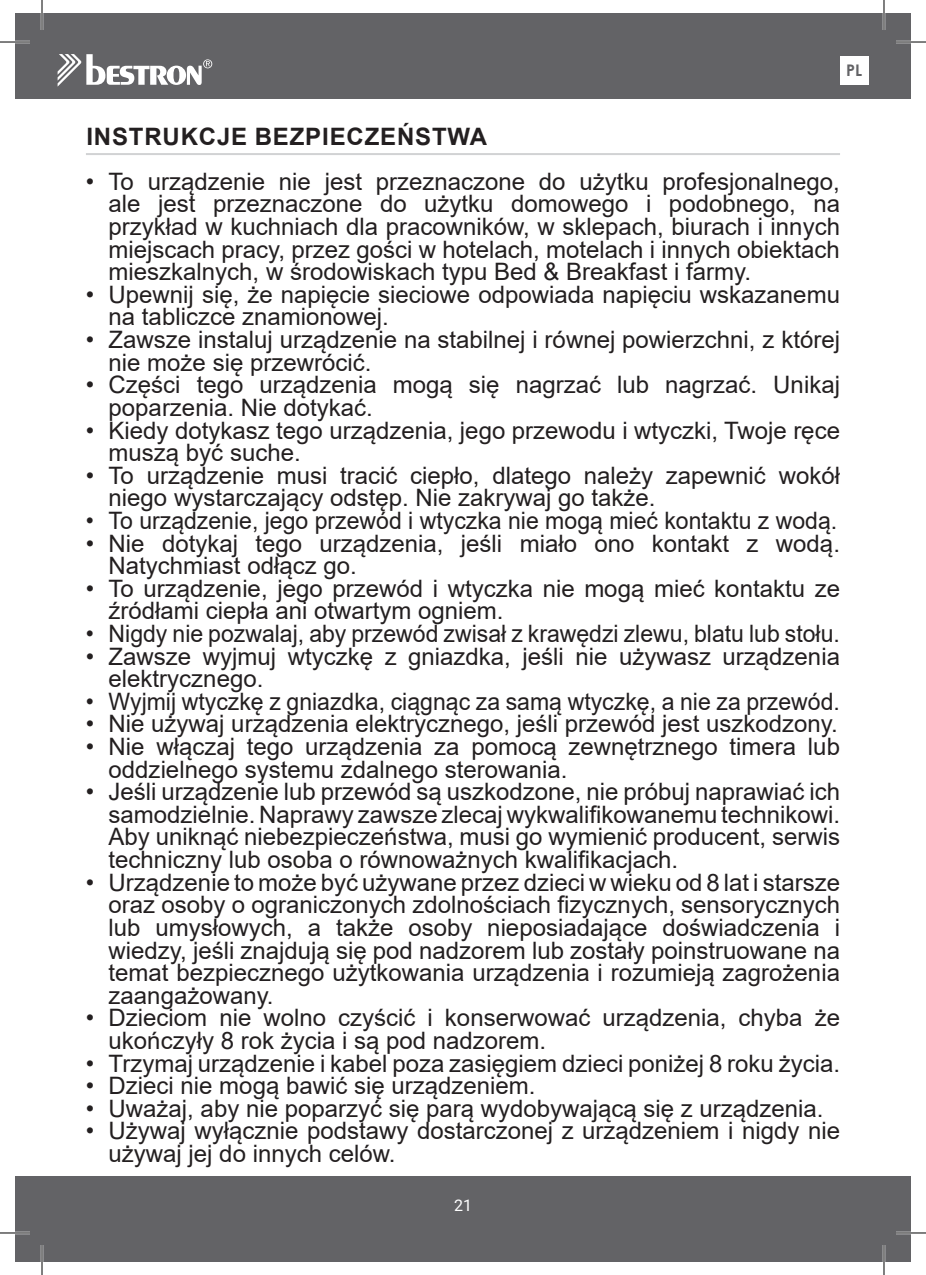
<style>
.page{position:relative;width:926px;height:1275px;background:#fff}
.page>*{position:absolute;margin:0;border:0;box-sizing:border-box;transform-origin:0 0}
.t1{font:24px/22.6px "Arial";color:#231f20}
.t2{font:24px "Arial";color:#231f20;scale:.96 1}
.t3{font:700 24px "Arial";letter-spacing:.035em;color:#231f20}
.t4{font:700 16px "Century Gothic";color:#636366}
.t5{font:16px "Roboto";color:#fff}
</style>
<div class="page">
<div style="left:15px;top:14px;width:896px;height:85px;background:#636366"></div>
<div style="left:15px;top:1176px;width:896px;height:85px;background:#636366"></div>
<svg style="left:58px;top:54px;width:154px;height:32px"></svg>
<div style="left:840px;top:56px;width:28px;height:29px;background:#fff"></div>
<hr style="left:86px;top:153px;width:754px;height:2px;background:#d1d2d4">
<hr style="left:0;top:41px;width:30px;height:2px;background:#fff">
<hr style="left:896px;top:41px;width:30px;height:2px;background:#fff">
<hr style="left:0;top:1231px;width:30px;height:3px;background:#fff">
<hr style="left:896px;top:1231px;width:30px;height:3px;background:#fff">
<hr style="left:41px;top:0;width:2px;height:30px;background:#fff">
<hr style="left:41px;top:1245px;width:2px;height:30px;background:#fff">
<hr style="left:883px;top:0;width:2px;height:30px;background:#fff">
<hr style="left:883px;top:1245px;width:2px;height:30px;background:#fff">
<hr style="left:0;top:42px;width:30px;height:1px;background:#000">
<hr style="left:896px;top:42px;width:30px;height:1px;background:#000">
<hr style="left:0;top:1232px;width:30px;height:1px;background:#000">
<hr style="left:896px;top:1232px;width:30px;height:1px;background:#000">
<hr style="left:42px;top:0;width:1px;height:30px;background:#000">
<hr style="left:42px;top:1245px;width:1px;height:30px;background:#000">
<hr style="left:884px;top:0;width:1px;height:30px;background:#000">
<hr style="left:884px;top:1245px;width:1px;height:30px;background:#000">
<p class="t4" style="left:846px;top:58px;width:17px">PL</p>
<p class="t3" style="left:86px;top:119px;width:402px">INSTRUKCJE BEZPIECZEŃSTWA</p>
<p class="t1" style="left:109px;top:170px;width:733px;text-align:justify;text-indent:-23px">• To urządzenie nie jest przeznaczone do użytku profesjonalnego, ale jest przeznaczone do użytku domowego i podobnego, na przykład w kuchniach dla pracowników, w sklepach, biurach i innych miejscach pracy, przez gości w hotelach, motelach i innych obiektach mieszkalnych, w środowiskach typu Bed &amp; Breakfast i farmy.</p>
<p class="t1" style="left:109px;top:283px;width:733px;text-indent:-23px">• Upewnij się, że napięcie sieciowe odpowiada napięciu wskazanemu na tabliczce znamionowej.</p>
<p class="t1" style="left:109px;top:328px;width:733px;text-indent:-23px">• Zawsze instaluj urządzenie na stabilnej i równej powierzchni, z której nie może się przewrócić.</p>
<p class="t1" style="left:109px;top:373px;width:733px;text-indent:-23px">• Części tego urządzenia mogą się nagrzać lub nagrzać. Unikaj poparzenia. Nie dotykać.</p>
<p class="t1" style="left:109px;top:419px;width:733px;text-indent:-23px">• Kiedy dotykasz tego urządzenia, jego przewodu i wtyczki, Twoje ręce muszą być suche.</p>
<p class="t1" style="left:109px;top:464px;width:733px;text-indent:-23px">• To urządzenie musi tracić ciepło, dlatego należy zapewnić wokół niego wystarczający odstęp. Nie zakrywaj go także.</p>
<p class="t2" style="left:86px;top:504px;width:784px">• To urządzenie, jego przewód i wtyczka nie mogą mieć kontaktu z wodą.</p>
<p class="t1" style="left:109px;top:531px;width:733px;text-indent:-23px">• Nie dotykaj tego urządzenia, jeśli miało ono kontakt z wodą.<br>Natychmiast odłącz go.</p>
<p class="t1" style="left:109px;top:577px;width:733px;text-indent:-23px">• To urządzenie, jego przewód i wtyczka nie mogą mieć kontaktu ze źródłami ciepła ani otwartym ogniem.</p>
<p class="t2" style="left:86px;top:617px;width:787px">• Nigdy nie pozwalaj, aby przewód zwisał z krawędzi zlewu, blatu lub stołu.</p>
<p class="t1" style="left:109px;top:644px;width:733px;text-indent:-23px">• Zawsze wyjmuj wtyczkę z gniazdka, jeśli nie używasz urządzenia elektrycznego.</p>
<p class="t2" style="left:86px;top:685px;width:787px">• Wyjmij wtyczkę z gniazdka, ciągnąc za samą wtyczkę, a nie za przewód.</p>
<p class="t1" style="left:86px;top:712px;width:753px">• Nie używaj urządzenia elektrycznego, jeśli przewód jest uszkodzony.</p>
<p class="t1" style="left:109px;top:735px;width:733px;text-indent:-23px">• Nie włączaj tego urządzenia za pomocą zewnętrznego timera lub oddzielnego systemu zdalnego sterowania.</p>
<p class="t1" style="left:109px;top:780px;width:733px;text-align:justify;text-indent:-23px">• Jeśli urządzenie lub przewód są uszkodzone, nie próbuj naprawiać ich samodzielnie. Naprawy zawsze zlecaj wykwalifikowanemu technikowi.<br>Aby uniknąć niebezpieczeństwa, musi go wymienić producent, serwis techniczny lub osoba o równoważnych kwalifikacjach.</p>
<p class="t1" style="left:109px;top:870px;width:733px;text-align:justify;text-indent:-23px">• Urządzenie to może być używane przez dzieci w wieku od 8 lat i starsze oraz osoby o ograniczonych zdolnościach fizycznych, sensorycznych lub umysłowych, a także osoby nieposiadające doświadczenia i wiedzy, jeśli znajdują się pod nadzorem lub zostały poinstruowane na temat bezpiecznego użytkowania urządzenia i rozumieją zagrożenia zaangażowany.</p>
<p class="t1" style="left:109px;top:1006px;width:733px;text-indent:-23px">• Dzieciom nie wolno czyścić i konserwować urządzenia, chyba że ukończyły 8 rok życia i są pod nadzorem.</p>
<p class="t1" style="left:86px;top:1051px;width:756px">• Trzymaj urządzenie i kabel poza zasięgiem dzieci poniżej 8 roku życia.</p>
<p class="t1" style="left:86px;top:1074px;width:451px">• Dzieci nie mogą bawić się urządzeniem.</p>
<p class="t1" style="left:86px;top:1097px;width:739px">• Uważaj, aby nie poparzyć się parą wydobywającą się z urządzenia.</p>
<p class="t1" style="left:109px;top:1119px;width:733px;text-indent:-23px">• Używaj wyłącznie podstawy dostarczonej z urządzeniem i nigdy nie używaj jej do innych celów.</p>
<p class="t5" style="left:454px;top:1193px;width:19px">21</p>
</div>
